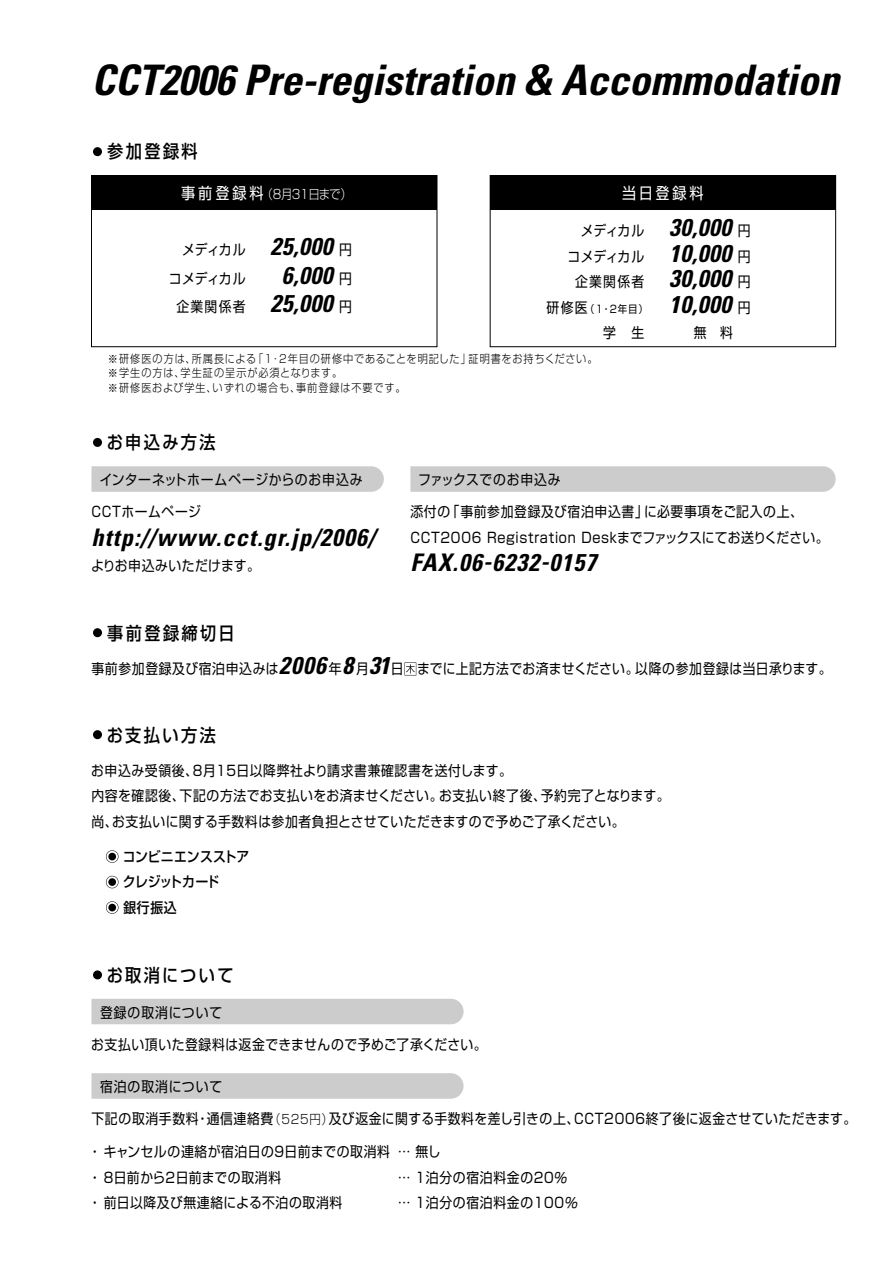
<style>
.page{position:relative;width:893px;height:1263px;background:#fff}
.page>*{position:absolute;margin:0;border:0;box-sizing:border-box;transform-origin:0 0}
.t1{font:italic 700 condensed 42px "Univers";color:#000}
.t2{font:italic 700 condensed 24.15px/25.5px "Univers";letter-spacing:.03em;color:#000;text-align:center}
.t3{font:italic 700 condensed 24.15px "Univers";letter-spacing:.05em;color:#000}
.t4{font:500 18px "Shin Go";letter-spacing:.15em;color:#000;scale:.9 1}
.t5{font:15.75px "Shin Go";letter-spacing:.19em;color:#fff;scale:.9 1}
.t6{font:14.25px/25.5px "Shin Go";letter-spacing:.045em;color:#000;scale:.9 1}
.t7{font:500 14.25px/25.5px "Shin Go";letter-spacing:.01em;color:#000;scale:.9 1}
.t8{font:14.25px "Shin Go";letter-spacing:.075em;color:#000;scale:.9 1}
.t9{font:300 12.75px "Shin Go";letter-spacing:-.065em;color:#fff;scale:.9 1}
.t10{font:300 11.25px/14.2px "Shin Go";letter-spacing:.09em;color:#000;scale:.9 1}
.t11{font:10.5px "Shin Go";color:#000;scale:.9 1}
.s1{font-weight:400;font-size:15.75px}
.s2{font-family:"Shin Go";font-weight:400;font-style:normal;font-stretch:normal;font-size:14.25px}
.s3{font-size:14.25px}
.s4{font-family:"Univers";font-weight:700;font-style:italic;font-stretch:condensed;font-size:24.15px}
.s5{font-weight:300;font-size:12.75px}
</style>
<div class="page">
<div style="left:91px;top:175px;width:346px;height:172px;border:1px solid #000"></div>
<div style="left:91px;top:175px;width:346px;height:35px;background:#000"></div>
<div style="left:490px;top:175px;width:346px;height:172px;border:1px solid #000"></div>
<div style="left:490px;top:175px;width:346px;height:35px;background:#000"></div>
<svg style="left:91px;top:466px;width:293px;height:26px;background:#cdcdcd"></svg>
<div style="left:91px;top:999px;width:373px;height:25px;background:#ccc"></div>
<svg style="left:91px;top:1073px;width:373px;height:26px;background:#cdcdcd"></svg>
<svg style="left:410px;top:466px;width:426px;height:26px;background:#cdcdcd"></svg>
<svg style="left:106px;top:850px;width:12px;height:13px"></svg>
<svg style="left:106px;top:876px;width:12px;height:12px"></svg>
<svg style="left:106px;top:901px;width:12px;height:13px"></svg>
<div style="left:93px;top:970px;width:9px;height:9px;background:#000;border-radius:50%"></div>
<div style="left:93px;top:730px;width:9px;height:9px;background:#000;border-radius:50%"></div>
<div style="left:93px;top:628px;width:9px;height:9px;background:#000;border-radius:50%"></div>
<div style="left:93px;top:438px;width:9px;height:9px;background:#000;border-radius:50%"></div>
<div style="left:93px;top:147px;width:9px;height:9px;background:#000;border-radius:50%"></div>
<svg style="left:405px;top:662px;width:11px;height:13px"></svg>
<h1 class="t1" style="left:91px;top:54px;width:749px">CCT2006 Pre-registration &amp; Accommodation</h1>
<p class="t4" style="left:107px;top:140px;width:102px">参加登録料</p>
<p class="t9" style="left:181px;top:186px;width:191px"><span class="s1">事前登録料</span>（8月31日まで）</p>
<p class="t6" style="left:169px;top:235px;width:87px;line-height:28.5px;text-align:right">メディカルコメディカル企業関係者</p>
<h2 class="t2" style="left:270px;top:232px;width:83px;line-height:28.5px">25,000 <span class="s2">円<br></span>6,000 <span class="s2">円<br></span>25,000 <span class="s2">円</span></h2>
<p class="t5" style="left:622px;top:182px;width:92px">当日登録料</p>
<p class="t6" style="left:567px;top:217px;width:87px;text-align:right">メディカルコメディカル企業関係者</p>
<p class="t11" style="left:547px;top:302px;width:114px"><span class="s3">研修医</span>（1・2年目）</p>
<p class="t6" style="left:603px;top:319px;width:47px">学 生</p>
<h2 class="t2" style="left:669px;top:215px;width:83px;text-align:justify">30,000 <span class="s2">円</span>10,000 <span class="s2">円</span>30,000 <span class="s2">円</span>10,000 <span class="s2">円</span></h2>
<p class="t6" style="left:694px;top:319px;width:45px">無 料</p>
<p class="t10" style="left:108px;top:351px;width:545px">※研修医の方は、所属長による「1・2年目の研修中であることを明記した」証明書をお持ちください。※学生の方は、学生証の呈示が必須となります。<br>※研修医および学生、いずれの場合も、事前登録は不要です。</p>
<p class="t4" style="left:107px;top:431px;width:123px">お申込み方法</p>
<p class="t6" style="left:100px;top:466px;width:294px">インターネットホームページからのお申込み</p>
<p class="t6" style="left:91px;top:498px;width:123px">CCTホームページ</p>
<h2 class="t3" style="left:91px;top:522px;width:285px">http://www.cct.gr.jp/2006/</h2>
<p class="t6" style="left:91px;top:552px;width:189px">よりお申込みいただけます。</p>
<p class="t4" style="left:107px;top:621px;width:143px">事前登録締切日</p>
<p class="t6" style="left:418px;top:466px;width:160px">ファックスでのお申込み</p>
<p class="t6" style="left:410px;top:498px;width:466px">添付の「事前参加登録及び宿泊申込書」に必要事項をご記入の上、<br>CCT2006 Registration Deskまでファックスにてお送りください。</p>
<h2 class="t3" style="left:410px;top:548px;width:187px">FAX.06-6232-0157</h2>
<p class="t6" style="left:91px;top:655px;width:824px">事前参加登録及び宿泊申込みは<span class="s4">2006</span> 年<span class="s4">8</span> 月<span class="s4">31</span>日 までに上記方法でお済ませください。以降の参加登録は当日承ります。</p>
<p class="t4" style="left:107px;top:723px;width:123px">お支払い方法</p>
<p class="t6" style="left:91px;top:756px;width:644px">お申込み受領後、8月15日以降弊社より請求書兼確認書を送付します。<br>内容を確認後、下記の方法でお支払いをお済ませください。お支払い終了後、予約完了となります。尚、お支払いに関する手数料は参加者負担とさせていただきますので予めご了承ください。</p>
<p class="t7" style="left:123px;top:843px;width:142px">コンビニエンスストアクレジットカード<br>銀行振込</p>
<p class="t4" style="left:107px;top:963px;width:143px">お取消について</p>
<p class="t8" style="left:100px;top:1003px;width:137px">登録の取消について</p>
<p class="t6" style="left:91px;top:1031px;width:441px">お支払い頂いた登録料は返金できませんので予めご了承ください。</p>
<p class="t8" style="left:100px;top:1077px;width:137px">宿泊の取消について</p>
<p class="t6" style="left:91px;top:1105px;width:851px">下記の取消手数料・通信連絡費<span class="s5">（525円）</span>及び返金に関する手数料を差し引きの上、CCT2006終了後に返金させていただきます。</p>
<p class="t6" style="left:88px;top:1138px;width:393px">・キャンセルの連絡が宿泊日の9日前までの取消料 … 無し・ 8日前から2日前までの取消料</p>
<p class="t6" style="left:398px;top:1164px;width:190px">… 1泊分の宿泊料金の20％</p>
<p class="t6" style="left:88px;top:1189px;width:284px">・前日以降及び無連絡による不泊の取消料</p>
<p class="t6" style="left:398px;top:1189px;width:202px">… 1泊分の宿泊料金の100％</p>
</div>
